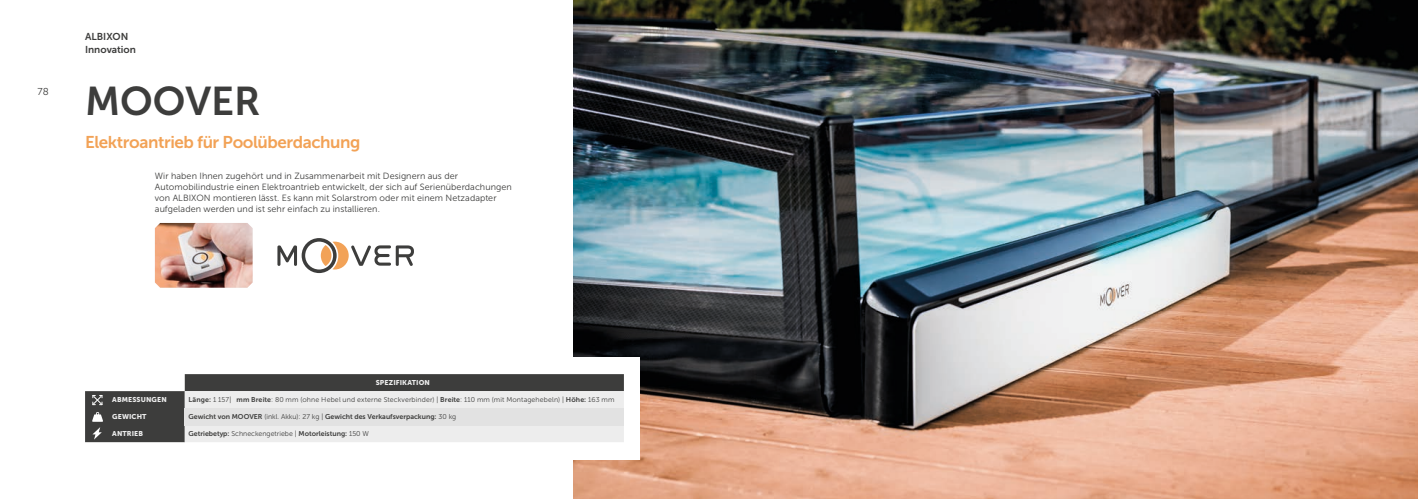
<style>
.page{position:relative;width:1418px;height:499px;background:#fff}
.page>*{position:absolute;margin:0;border:0;box-sizing:border-box;transform-origin:0 0}
.t1{font:40px "Museo Sans 700";color:#3d3d3c}
.t2{font:17px "Museo Sans 700";letter-spacing:-.025em;color:#f2a256}
.t3{font:10px/12.5px "Museo Sans 700";color:#3d3d3c}
.t4{font:10px "Museo Sans 300";color:#3d3d3c}
.t5{font:9px/10.8px "Museo Sans 300";letter-spacing:.01em;color:#3d3d3c}
.t6{font:7px "Museo Sans 700";color:#3d3d3c}
.t7{font:7px "Museo Sans 300";letter-spacing:.02em;color:#3d3d3c}
.t8{font:7px "Museo Sans 900";letter-spacing:.015em;color:#ededed}
.s1{font-family:"Museo Sans 700"}
.s2{font-family:"Museo Sans 300"}
</style>
<div class="page">
<img style="left:574px;top:0;width:843px;height:499px">
<div style="left:530px;top:357px;width:109px;height:102px;background:#fff"></div>
<svg style="left:85px;top:374px;width:539px;height:68px;background:#565655"></svg>
<div style="left:185px;top:391px;width:439px;height:51px;background:#ededed"></div>
<div style="left:185px;top:408px;width:439px;height:17px;background:#e2e2e2"></div>
<svg style="left:92px;top:395px;width:11px;height:10px"></svg>
<svg style="left:92px;top:412px;width:11px;height:28px"></svg>
<svg style="left:277px;top:238px;width:137px;height:35px"></svg>
<img style="left:155px;top:223px;width:97px;height:65px">
<p class="t4" style="left:38px;top:87px;width:13px">78</p>
<p class="t3" style="left:85px;top:30px;width:52px">ALBIXON<br>Innovation</p>
<h1 class="t1" style="left:85px;top:79px;width:177px">MOOVER</h1>
<h2 class="t2" style="left:85px;top:133px;width:277px">Elektroantrieb für Poolüberdachung</h2>
<p class="t5" style="left:155px;top:171px;width:358px">Wir haben Ihnen zugehört und in Zusammenarbeit mit Designern aus der Automobilindustrie einen Elektroantrieb entwickelt, der sich auf Serienüberdachungen von ALBIXON montieren lässt. Es kann mit Solarstrom oder mit einem Netzadapter aufgeladen werden und ist sehr einfach zu installieren.</p>
<p class="t8" style="left:376px;top:379px;width:56px">SPEZIFIKATION</p>
<p class="t8" style="left:112px;top:396px;width:56px">ABMESSUNGEN</p>
<p class="t7" style="left:188px;top:396px;width:427px"><span class="s1">Länge:</span> 1 157| <span class="s1">mm Breite</span>: 80 mm (ohne Hebel und externe Steckverbinder) | <span class="s1">Breite</span>: 110 mm (mit Montagehebeln) | <span class="s1">Höhe:</span> 163 mm</p>
<p class="t8" style="left:112px;top:413px;width:36px">GEWICHT</p>
<p class="t6" style="left:188px;top:413px;width:269px">Gewicht von MOOVER <span class="s2">(inkl. Akku): 27 kg |</span> Gewicht des Verkaufsverpackung: <span class="s2">30 kg</span></p>
<p class="t8" style="left:112px;top:430px;width:32px">ANTRIEB</p>
<p class="t6" style="left:188px;top:430px;width:182px">Getriebetyp: <span class="s2">Schneckengetriebe |</span> Motorleistung: <span class="s2">150 W</span></p>
</div>
